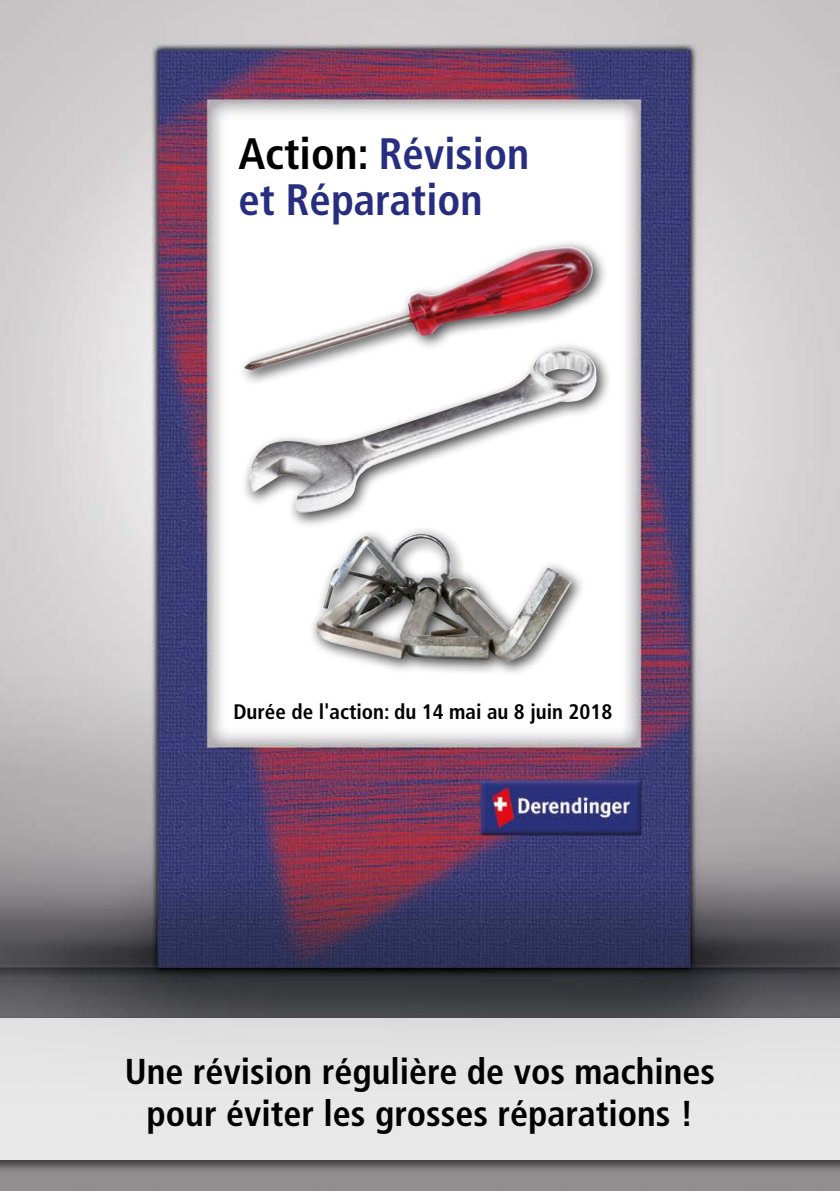
<style>
.page{position:relative;width:840px;height:1191px;background:#fff}
.page>*{position:absolute;margin:0;border:0;box-sizing:border-box;transform-origin:0 0}
.t1{font:700 condensed 44px/46px "Frutiger";color:#272e80}
.t2{font:700 condensed 36px/42px "Frutiger";color:#000;text-align:center}
.t3{font:700 condensed 21px "Frutiger";color:#000}
.s1{color:#000}
</style>
<div class="page">
<img style="left:0;top:0;width:839px;height:1191px">
<div style="left:0;top:1015px;width:839px;height:159px;background:#000;opacity:.75"></div>
<div style="left:0;top:1018px;width:839px;height:141px;background:#e7e6e7"></div>
<div style="left:308px;top:526px;width:278px;height:151px;background:#000;opacity:.75"></div>
<img style="left:346px;top:534px;width:68px;height:25px">
<div style="left:241px;top:341px;width:371px;height:187px;background:#000;opacity:.75"></div>
<div style="left:237px;top:239px;width:371px;height:147px;background:#000;opacity:.75"></div>
<img style="left:525px;top:247px;width:44px;height:7px">
<p class="t1" style="left:238px;top:131px;width:292px"><span class="s1">Action:</span> Révision et Réparation</p>
<p class="t3" style="left:233px;top:699px;width:380px">Durée de l'action: du 14 mai au 8 juin 2018</p>
<p class="t2" style="left:125px;top:1050px;width:591px">Une révision régulière de vos machines pour éviter les grosses réparations !</p>
</div>
